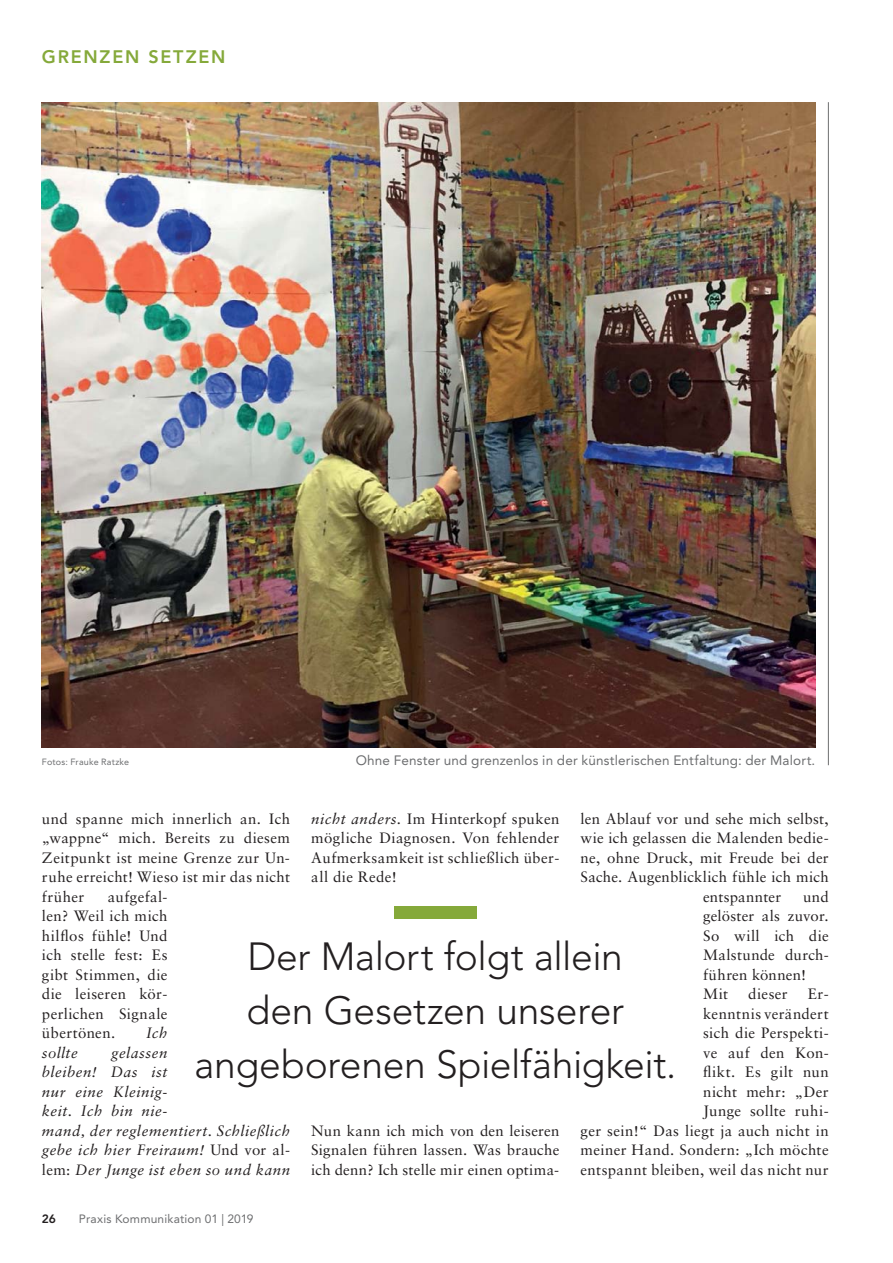
<style>
.page{position:relative;width:893px;height:1263px;background:#fff}
.page>*{position:absolute;margin:0;border:0;box-sizing:border-box;transform-origin:0 0}
.t1{font:300 39px/54px "Avenir LT Std";letter-spacing:-.01em;color:#231f20;text-align:center}
.t2{font:800 18px "Avenir LT Std";letter-spacing:.1em;color:#85a93a}
.t3{font:15px/19.5px "Sabon LT Std";letter-spacing:.02em;color:#231f20;text-align:justify}
.t4{font:italic 15px/19.5px "Sabon";letter-spacing:.035em;color:#231f20}
.t5{font:13.5px "Avenir LT Std";letter-spacing:.01em;color:#6d6e70}
.t6{font:12px "Avenir LT Std";letter-spacing:.015em;color:#6d6e70}
.t7{font:800 12px "Avenir LT Std";color:#231f20}
.t8{font:9px "Avenir LT Std";letter-spacing:.02em;color:#6d6e70}
.s1{font-family:"Sabon";font-style:italic}
.s2{font-family:"Sabon LT Std";font-style:normal}
</style>
<div class="page">
<img style="left:42px;top:102px;width:773px;height:645px">
<hr style="left:828px;top:102px;width:1px;height:663px;background:#6d6e70">
<div style="left:394px;top:906px;width:82px;height:12px;background:#85a93a"></div>
<p class="t2" style="left:42px;top:48px;width:185px">GRENZEN SETZEN</p>
<p class="t8" style="left:42px;top:758px;width:89px">Fotos: Frauke Ratzke</p>
<p class="t5" style="left:356px;top:754px;width:461px">Ohne Fenster und grenzenlos in der künstlerischen Entfaltung: der Malort.</p>
<p class="t3" style="left:311px;top:810px;width:250px"><span class="s1">nicht anders.</span> Im Hinterkopf spuken mögliche Diagnosen. Von fehlender Aufmerksamkeit ist schließlich über&shy;all die Rede!</p>
<p class="t3" style="left:580px;top:810px;width:250px">len Ablauf vor und sehe mich selbst,</p>
<p class="t3" style="left:580px;top:829px;width:250px">wie ich gelassen die Malenden bedie-</p>
<p class="t3" style="left:580px;top:849px;width:249px">ne, ohne Druck, mit Freude bei der</p>
<p class="t3" style="left:580px;top:868px;width:250px">Sache. Augenblicklich fühle ich mich</p>
<p class="t3" style="left:703px;top:888px;width:80px">entspannter</p>
<p class="t3" style="left:42px;top:810px;width:250px">und spanne mich innerlich an. Ich „wappne“ mich. Bereits zu diesem Zeitpunkt ist meine Grenze zur Un&shy;ruhe erreicht! Wieso ist mir das nicht früher</p>
<p class="t3" style="left:703px;top:888px;width:127px;text-align:left;text-indent:100px">und gelöster als zuvor.<br>So will ich die<br>Malstunde durch&shy;führen können!<br>Mit</p>
<p class="t3" style="left:42px;top:888px;width:127px;text-indent:66px">aufgefal&shy;len? Weil ich mich hilflos fühle! Und ich stelle fest: Es gibt Stimmen, die die leiseren kör&shy;perlichen Signale übertönen.</p>
<h1 class="t1" style="left:194px;top:931px;width:484px">Der Malort folgt allein<br>den Gesetzen unserer angeborenen Spielfähigkeit.</h1>
<p class="t3" style="left:748px;top:985px;width:41px">dieser</p>
<p class="t3" style="left:581px;top:985px;width:250px;text-align:right">Er-<br>kenntnis verändert<br>sich die Perspekti-<br>ve auf den Kon-<br>flikt. Es gilt nun<br>nicht mehr: „Der<br>Junge sollte ruhi-<br>ger sein!“ Das liegt ja auch nicht in meiner Hand. Sondern: „Ich möchte entspannt bleiben, weil das nicht nur</p>
<p class="t4" style="left:146px;top:1024px;width:23px">Ich</p>
<p class="t4" style="left:42px;top:1044px;width:250px;text-indent:69px">gelassen<br>bleiben! Das ist<br>nur eine Kleinig-<br>keit. Ich bin nie-<br>mand, der reglementiert. Schließlich gebe ich hier Freiraum! <span class="s2">Und vor al&shy;lem:</span> Der Junge ist eben so und kann</p>
<p class="t4" style="left:42px;top:1044px;width:37px">sollte</p>
<p class="t3" style="left:311px;top:1122px;width:250px">Nun kann ich mich von den leiseren Signalen führen lassen. Was brauche ich denn? Ich stelle mir einen optima-</p>
<p class="t7" style="left:42px;top:1213px;width:16px">26</p>
<p class="t6" style="left:79px;top:1213px;width:176px">Praxis Kommunikation 01 | 2019</p>
</div>
